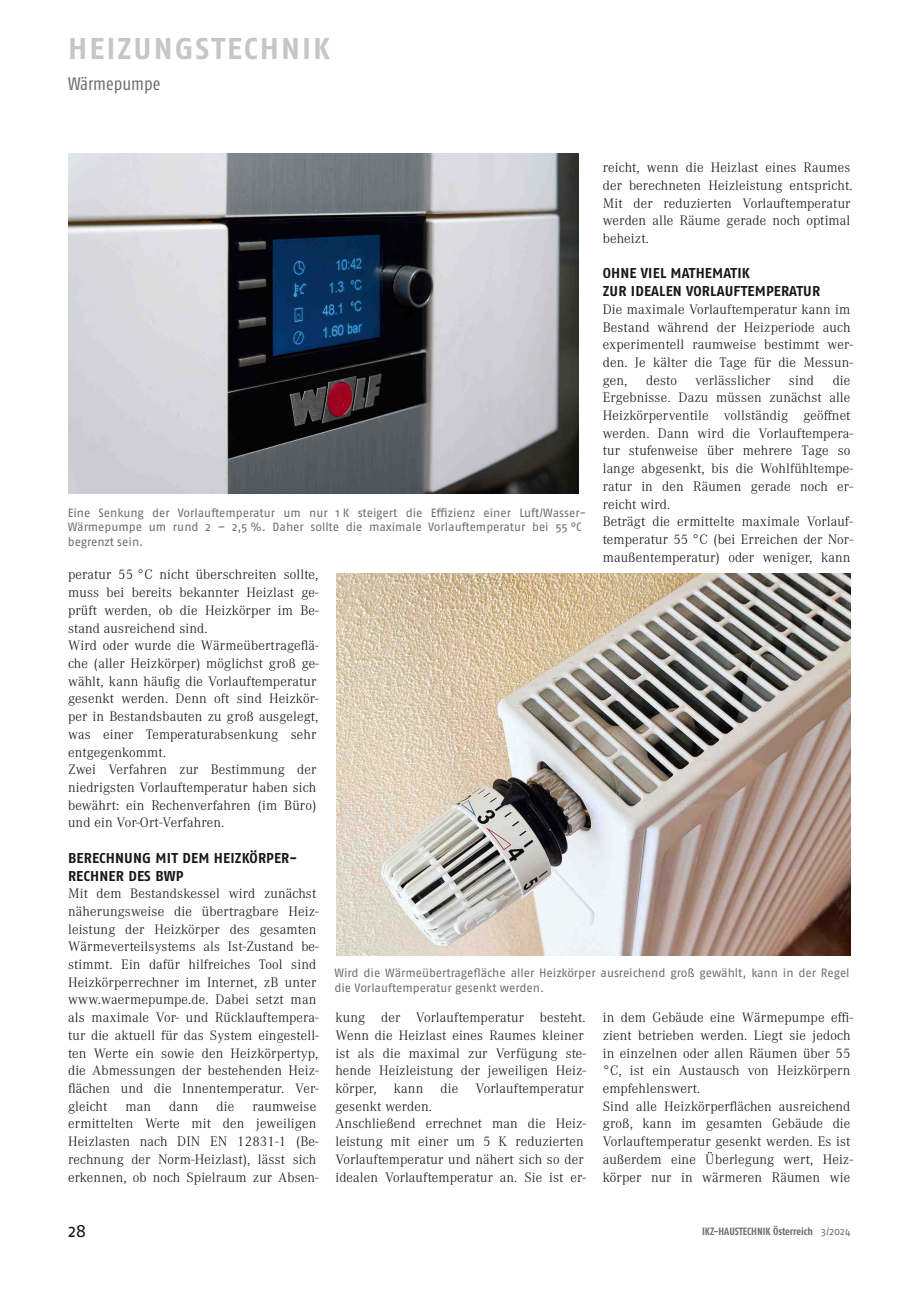
<style>
.page{position:relative;width:919px;height:1289px;background:#fff}
.page>*{position:absolute;margin:0;border:0;box-sizing:border-box;transform-origin:0 0}
.t1{font:700 30px "Fago OT";letter-spacing:.07em;color:#c6c6c6}
.t2{font:condensed 18px "Fago OT";color:#6f6e6e}
.t3{font:18px "Fago OT";color:#181715}
.t4{font:300 14.25px/17.7px "Corporate A";letter-spacing:.01em;color:#181715}
.t5{font:700 14.25px/17.7px "Fago OT";letter-spacing:.01em;color:#181715}
.t6{font:12px/14.5px "Fago OT";letter-spacing:-.005em;color:#6f6e6e}
.t7{font:700 condensed 10.5px "Fago OT";letter-spacing:-.005em;color:#6f6e6e}
.s1{font-weight:400;font-stretch:normal}
</style>
<div class="page">
<img style="left:68px;top:153px;width:510px;height:340px">
<img style="left:336px;top:573px;width:514px;height:382px">
<h1 class="t1" style="left:68px;top:30px;width:263px">HEIZUNGSTECHNIK</h1>
<p class="t2" style="left:68px;top:73px;width:94px">Wärmepumpe</p>
<p class="t6" style="left:68px;top:505px;width:520px">Eine Senkung der Vorlauftemperatur um nur 1 K steigert die Effizienz einer Luft/Wasser-<br>Wärmepumpe um rund 2 – 2,5 %. Daher sollte die maximale Vorlauftemperatur bei 55 °C begrenzt sein.</p>
<p class="t4" style="left:602px;top:159px;width:251px">reicht, wenn die Heizlast eines Raumes der berechneten Heizleistung entspricht.<br>Mit der reduzierten Vorlauftemperatur werden alle Räume gerade noch optimal beheizt.</p>
<p class="t5" style="left:602px;top:264px;width:219px">OHNE VIEL MATHEMATIK<br>ZUR IDEALEN VORLAUFTEMPERATUR</p>
<p class="t4" style="left:602px;top:300px;width:251px">Die maximale Vorlauftemperatur kann im<br>Bestand während der Heizperiode auch experimentell raumweise bestimmt wer&shy;den. Je kälter die Tage für die Messun&shy;gen,</p>
<p class="t4" style="left:602px;top:371px;width:251px;text-indent:230px">die Ergebnisse. Dazu müssen zunächst alle Heizkörperventile vollständig geöffnet werden. Dann wird die Vorlauftempera&shy;tur stufenweise über mehrere Tage so lange abgesenkt, bis die Wohlfühltempe&shy;ratur in den Räumen gerade noch er&shy;reicht wird.<br>Beträgt die ermittelte maximale Vorlauf&shy;temperatur 55 °C (bei Erreichen der Nor&shy;maußentemperatur) oder weniger, kann</p>
<p class="t4" style="left:646px;top:371px;width:32px">desto</p>
<p class="t4" style="left:695px;top:371px;width:76px">verlässlicher</p>
<p class="t4" style="left:789px;top:371px;width:27px">sind</p>
<p class="t4" style="left:68px;top:566px;width:252px">peratur 55 °C nicht überschreiten sollte, muss bei bereits bekannter Heizlast ge&shy;prüft werden, ob die Heizkörper im Be&shy;stand ausreichend sind.<br>Wird oder wurde die Wärmeübertrageflä&shy;che (aller Heizkörper) möglichst groß ge&shy;wählt, kann häufig die Vorlauftemperatur gesenkt werden. Denn oft sind Heizkör&shy;per in Bestandsbauten zu groß ausgelegt, was einer Temperaturabsenkung sehr entgegenkommt.<br>Zwei Verfahren zur Bestimmung der niedrigsten Vorlauftemperatur haben sich bewährt: ein Rechenverfahren (im Büro) und ein Vor-Ort-Verfahren.</p>
<p class="t5" style="left:68px;top:849px;width:230px">BERECHNUNG MIT DEM HEIZKÖRPER-<br>RECHNER DES BWP</p>
<p class="t4" style="left:68px;top:885px;width:252px">Mit dem Bestandskessel wird zunächst näherungsweise die übertragbare Heiz&shy;leistung der Heizkörper des gesamten Wärmeverteilsystems als Ist-Zustand be&shy;stimmt. Ein dafür hilfreiches Tool sind Heizkörperrechner im Internet, zB unter www.waermepumpe.de. Dabei setzt man als maximale Vor- und Rücklauftempera&shy;tur die aktuell für das System eingestell&shy;ten Werte ein sowie den Heizkörpertyp, die Abmessungen der bestehenden Heiz&shy;flächen und die Innentemperatur. Ver&shy;gleicht</p>
<p class="t4" style="left:125px;top:1097px;width:27px">man</p>
<p class="t4" style="left:169px;top:1097px;width:31px">dann</p>
<p class="t4" style="left:216px;top:1097px;width:19px">die</p>
<p class="t4" style="left:68px;top:1097px;width:252px;text-indent:184px">raumweise ermittelten Werte mit den jeweiligen<br>Heizlasten nach DIN EN 12831-1 (Be&shy;rechnung der Norm-Heizlast), lässt sich erkennen, ob noch Spielraum zur Absen-</p>
<p class="t6" style="left:334px;top:965px;width:516px">Wird die Wärmeübertragefläche aller Heizkörper ausreichend groß gewählt, kann in der Regel die Vorlauftemperatur gesenkt werden.</p>
<p class="t4" style="left:335px;top:1008px;width:252px">kung der Vorlauftemperatur besteht.<br>Wenn die Heizlast eines Raumes kleiner ist als die maximal zur Verfügung ste&shy;hende Heizleistung der jeweiligen Heiz&shy;körper, kann die Vorlauftemperatur gesenkt werden.<br>Anschließend errechnet man die Heiz&shy;leistung mit einer um 5 K reduzierten Vorlauftemperatur und nähert sich so der idealen Vorlauftemperatur an. Sie ist er-</p>
<p class="t4" style="left:602px;top:1008px;width:251px">in dem Gebäude eine Wärmepumpe effi&shy;zient betrieben werden. Liegt sie jedoch in einzelnen oder allen Räumen über 55 °C, ist ein Austausch von Heizkörpern empfehlenswert.<br>Sind alle Heizkörperflächen ausreichend groß, kann im gesamten Gebäude die Vorlauftemperatur gesenkt werden. Es ist außerdem eine Überlegung wert, Heiz&shy;körper nur in wärmeren Räumen wie</p>
<p class="t3" style="left:68px;top:1220px;width:20px">28</p>
<p class="t7" style="left:702px;top:1224px;width:150px">IKZ-HAUSTECHNIK Österreich <span class="s1">3/2024</span></p>
</div>
